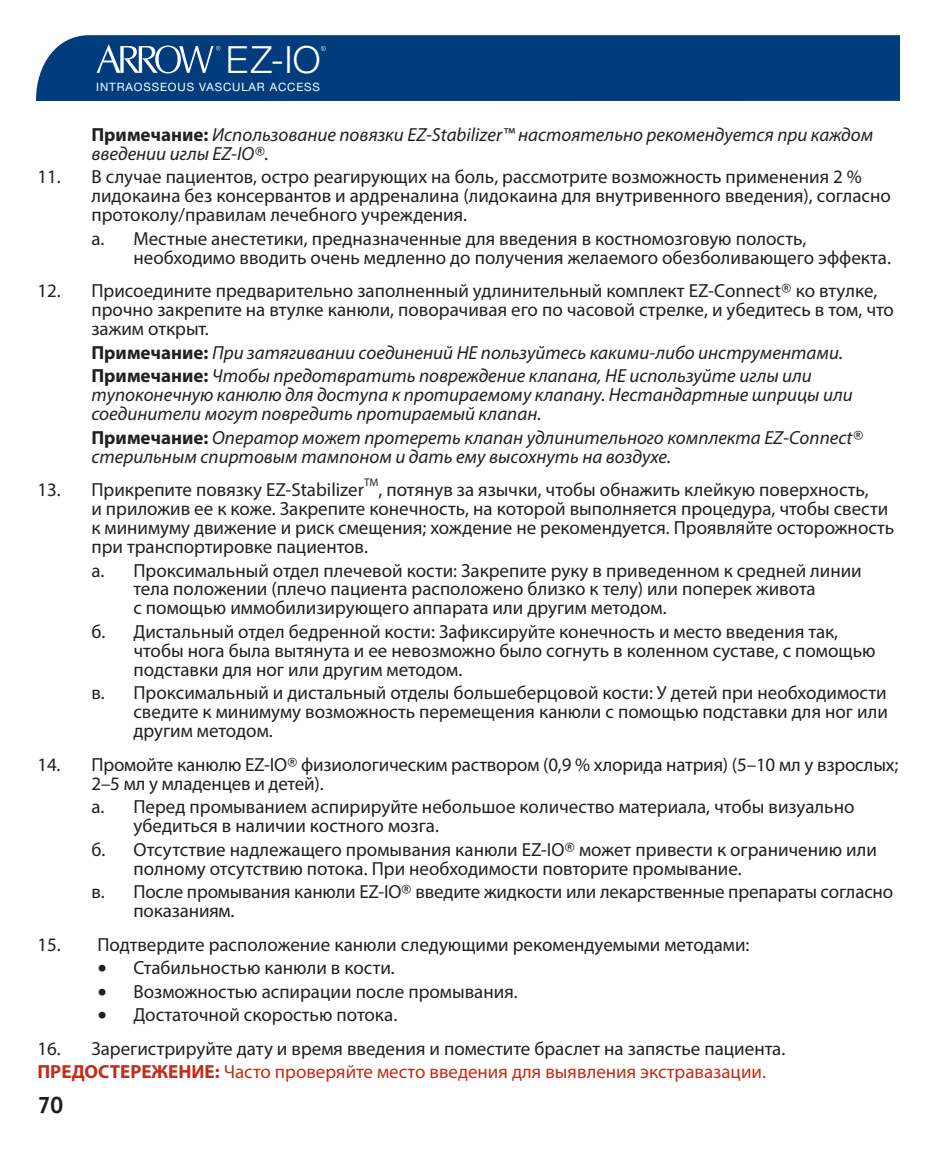
<style>
.page{position:relative;width:936px;height:1152px;background:#fff}
.page>*{position:absolute;margin:0;border:0;box-sizing:border-box;transform-origin:0 0}
.t1{font:300 37.6px "Helvetica Neue LT Std";color:#fff}
.t2{font:700 24px "Officina Sans Std";color:#231f20}
.t3{font:19.2px/18.8px "Myriad Pro";color:#231f20}
.t4{font:italic 19.2px/18.8px "Myriad Pro";color:#231f20}
.t5{font:11.6px "Helvetica Neue LT Std";letter-spacing:.075em;color:#fff}
.t6{font:11.2px "Myriad Pro";color:#231f20}
.s1{font-weight:700;font-style:normal}
.s2{font-family:"Officina Sans Std"}
.s3{font-weight:700;color:#c02d19}
.s4{color:#c02d19}
</style>
<div class="page">
<div style="left:36px;top:35px;width:864px;height:66px;background:#013d7d"></div>
<svg style="left:97px;top:44px;width:124px;height:30px"></svg>
<svg style="left:321px;top:46px;width:5px;height:5px"></svg>
<h1 class="t1" style="left:226px;top:37px;width:96px">EZ-IO</h1>
<p class="t5" style="left:96px;top:80px;width:225px">INTRAOSSEOUS VASCULAR ACCESS</p>
<p class="t4" style="left:91px;top:125px;width:783px"><span class="s1">Примечание:</span> Использование повязки EZ-Stabilizer™ настоятельно рекомендуется при каждом введении иглы EZ-IO<span class="s2">®</span>.</p>
<p class="t3" style="left:91px;top:167px;width:801px;text-indent:-54px">11. В случае пациентов, остро реагирующих на боль, рассмотрите возможность применения 2 % лидокаина без консервантов и ардреналина (лидокаина для внутривенного введения), согласно протоколу/правилам лечебного учреждения.</p>
<p class="t3" style="left:133px;top:229px;width:759px;text-indent:-42px">а. Местные анестетики, предназначенные для введения в костномозговую полость, необходимо вводить очень медленно до получения желаемого обезболивающего эффекта.</p>
<p class="t3" style="left:91px;top:281px;width:804px;text-indent:-54px">12. Присоедините предварительно заполненный удлинительный комплект EZ-Connect<span class="s2">®</span> ко втулке, прочно закрепите на втулке канюли, поворачивая его по часовой стрелке, и убедитесь в том, что зажим открыт.</p>
<p class="t4" style="left:91px;top:340px;width:753px;line-height:23.6px"><span class="s1">Примечание:</span> При затягивании соединений НЕ пользуйтесь какими-либо инструментами.<br><span class="s1">Примечание:</span> Чтобы предотвратить повреждение клапана, НЕ используйте иглы или</p>
<p class="t4" style="left:91px;top:385px;width:763px">тупоконечную канюлю для доступа к протираемому клапану. Нестандартные шприцы или соединители могут повредить протираемый клапан.</p>
<p class="t4" style="left:91px;top:427px;width:773px"><span class="s1">Примечание:</span> Оператор может протереть клапан удлинительного комплекта EZ-Connect<span class="s2">® </span>стерильным спиртовым тампоном и дать ему высохнуть на воздухе.</p>
<p class="t3" style="left:37px;top:480px;width:328px">13. Прикрепите повязку EZ-Stabilizer</p>
<p class="t6" style="left:364px;top:475px;width:16px">TM</p>
<p class="t3" style="left:91px;top:480px;width:804px;text-indent:287px">, потянув за язычки, чтобы обнажить клейкую поверхность,<br>и приложив ее к коже. Закрепите конечность, на которой выполняется процедура, чтобы свести к минимуму движение и риск смещения; хождение не рекомендуется. Проявляйте осторожность при транспортировке пациентов.</p>
<p class="t3" style="left:133px;top:560px;width:730px;text-indent:-42px">а. Проксимальный отдел плечевой кости: Закрепите руку в приведенном к средней линии тела положении (плечо пациента расположено близко к телу) или поперек живота<br>с помощью иммобилизирующего аппарата или другим методом.</p>
<p class="t3" style="left:133px;top:622px;width:744px;text-indent:-42px">б. Дистальный отдел бедренной кости: Зафиксируйте конечность и место введения так, чтобы нога была вытянута и ее невозможно было согнуть в коленном суставе, с помощью подставки для ног или другим методом.</p>
<p class="t3" style="left:133px;top:683px;width:756px;text-align:justify;text-indent:-42px">в. Проксимальный и дистальный отделы большеберцовой кости: У детей при необходимости сведите к минимуму возможность перемещения канюли с помощью подставки для ног или другим методом.</p>
<p class="t3" style="left:91px;top:755px;width:808px;text-indent:-54px">14. Промойте канюлю EZ-IO<span class="s2">®</span> физиологическим раствором (0,9 % хлорида натрия) (5–10 мл у взрослых;<br>2–5 мл у младенцев и детей).</p>
<p class="t3" style="left:133px;top:797px;width:723px;text-indent:-42px">а. Перед промыванием аспирируйте небольшое количество материала, чтобы визуально убедиться в наличии костного мозга.</p>
<p class="t3" style="left:133px;top:840px;width:745px;text-indent:-42px">б. Отсутствие надлежащего промывания канюли EZ-IO<span class="s2">®</span> может привести к ограничению или полному отсутствию потока. При необходимости повторите промывание.</p>
<p class="t3" style="left:133px;top:882px;width:761px;text-indent:-42px">в. После промывания канюли EZ-IO<span class="s2">®</span> введите жидкости или лекарственные препараты согласно показаниям.</p>
<p class="t3" style="left:37px;top:935px;width:714px">15. Подтвердите расположение канюли следующими рекомендуемыми методами:</p>
<p class="t3" style="left:97px;top:958px;width:299px"><span class="s2">•</span> Стабильностью канюли в кости.</p>
<p class="t3" style="left:97px;top:982px;width:422px"><span class="s2">•</span> Возможностью аспирации после промывания.</p>
<p class="t3" style="left:97px;top:1005px;width:301px"><span class="s2">•</span> Достаточной скоростью потока.</p>
<p class="t3" style="left:37px;top:1036px;width:749px;line-height:23.6px">16. Зарегистрируйте дату и время введения и поместите браслет на запястье пациента.<br><span class="s3">ПРЕДОСТЕРЕЖЕНИЕ:</span> <span class="s4">Часто проверяйте место введения для выявления экстравазации.</span></p>
<p class="t2" style="left:37px;top:1090px;width:28px">70</p>
</div>
